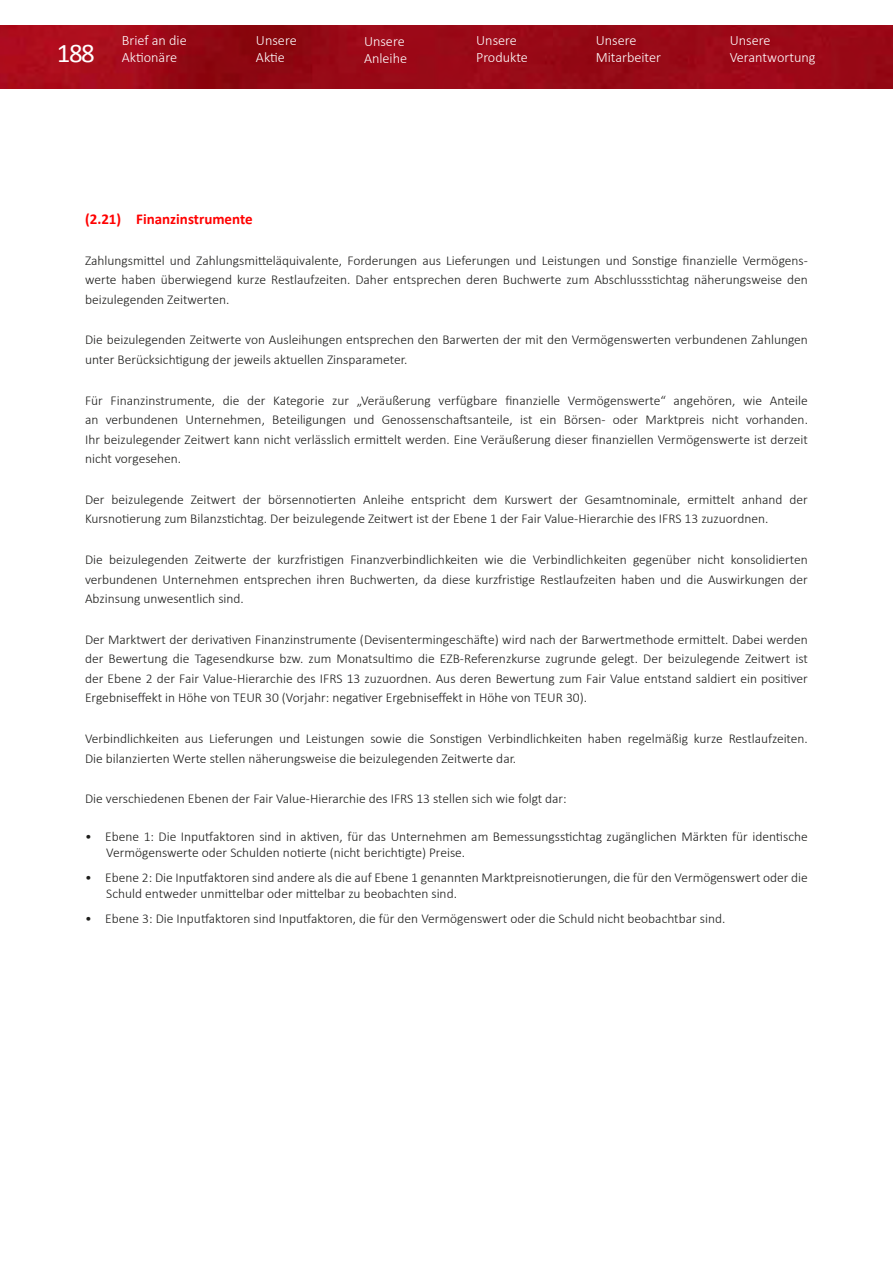
<style>
.page{position:relative;width:893px;height:1263px;background:#fff}
.page>*{position:absolute;margin:0;border:0;box-sizing:border-box;transform-origin:0 0}
.t1{font:27px "Calibri";color:#fff}
.t2{font:700 15px "Calibri";color:#f00}
.t3{font:300 14.25px/17.1px "Calibri";color:#fff}
.t4{font:300 13.5px/19.5px "Calibri";color:#1d1d1b}
</style>
<div class="page">
<img style="left:0;top:26px;width:893px;height:62px">
<p class="t3" style="left:122px;top:31px;width:67px">Brief an die<br>Aktionäre</p>
<p class="t3" style="left:256px;top:31px;width:42px">Unsere<br>Aktie</p>
<p class="t3" style="left:364px;top:32px;width:45px">Unsere<br>Anleihe</p>
<p class="t3" style="left:476px;top:31px;width:53px">Unsere<br>Produkte</p>
<p class="t3" style="left:596px;top:31px;width:67px">Unsere<br>Mitarbeiter</p>
<p class="t3" style="left:730px;top:31px;width:42px">Unsere</p>
<h1 class="t1" style="left:57px;top:36px;width:39px">188</h1>
<p class="t3" style="left:730px;top:48px;width:87px">Verantwortung</p>
<p class="t2" style="left:85px;top:209px;width:169px">(2.21) Finanzinstrumente</p>
<p class="t4" style="left:85px;top:250px;width:724px;text-align:justify">Zahlungsmittel und Zahlungsmitteläquivalente, Forderungen aus Lieferungen und Leistungen und Sonstige finanzielle Vermögens&shy;werte haben überwiegend kurze Restlaufzeiten. Daher entsprechen deren Buchwerte zum Abschlussstichtag näherungsweise den beizulegenden Zeitwerten.</p>
<p class="t4" style="left:85px;top:330px;width:724px">Die beizulegenden Zeitwerte von Ausleihungen entsprechen den Barwerten der mit den Vermögenswerten verbundenen Zahlungen unter Berücksichtigung der jeweils aktuellen Zinsparameter.</p>
<p class="t4" style="left:85px;top:390px;width:724px;text-align:justify">Für Finanzinstrumente, die der Kategorie zur „Veräußerung verfügbare finanzielle Vermögenswerte“ angehören, wie Anteile an verbundenen Unternehmen, Beteiligungen und Genossenschaftsanteile, ist ein Börsen- oder Marktpreis nicht vorhanden.<br>Ihr beizulegender Zeitwert kann nicht verlässlich ermittelt werden. Eine Veräußerung dieser finanziellen Vermögenswerte ist derzeit nicht vorgesehen.</p>
<p class="t4" style="left:85px;top:489px;width:724px">Der beizulegende Zeitwert der börsennotierten Anleihe entspricht dem Kurswert der Gesamtnominale, ermittelt anhand der<br>Kursnotierung zum Bilanzstichtag. Der beizulegende Zeitwert ist der Ebene 1 der Fair Value-Hierarchie des IFRS 13 zuzuordnen.</p>
<p class="t4" style="left:85px;top:550px;width:724px;text-align:justify">Die beizulegenden Zeitwerte der kurzfristigen Finanzverbindlichkeiten wie die Verbindlichkeiten gegenüber nicht konsolidierten verbundenen Unternehmen entsprechen ihren Buchwerten, da diese kurzfristige Restlaufzeiten haben und die Auswirkungen der Abzinsung unwesentlich sind.</p>
<p class="t4" style="left:85px;top:629px;width:724px;text-align:justify">Der Marktwert der derivativen Finanzinstrumente (Devisentermingeschäfte) wird nach der Barwertmethode ermittelt. Dabei werden der Bewertung die Tagesendkurse bzw. zum Monatsultimo die EZB-Referenzkurse zugrunde gelegt. Der beizulegende Zeitwert ist der Ebene 2 der Fair Value-Hierarchie des IFRS 13 zuzuordnen. Aus deren Bewertung zum Fair Value entstand saldiert ein positiver Ergebniseffekt in Höhe von TEUR 30 (Vorjahr: negativer Ergebniseffekt in Höhe von TEUR 30).</p>
<p class="t4" style="left:85px;top:729px;width:724px">Verbindlichkeiten aus Lieferungen und Leistungen sowie die Sonstigen Verbindlichkeiten haben regelmäßig kurze Restlaufzeiten.<br>Die bilanzierten Werte stellen näherungsweise die beizulegenden Zeitwerte dar.</p>
<p class="t4" style="left:85px;top:789px;width:483px">Die verschiedenen Ebenen der Fair Value-Hierarchie des IFRS 13 stellen sich wie folgt dar:</p>
<p class="t4" style="left:106px;top:828px;width:703px;line-height:16.2px;text-indent:-21px">• Ebene 1: Die Inputfaktoren sind in aktiven, für das Unternehmen am Bemessungsstichtag zugänglichen Märkten für identische<br>Vermögenswerte oder Schulden notierte (nicht berichtigte) Preise.</p>
<p class="t4" style="left:106px;top:869px;width:703px;line-height:16.2px;text-indent:-21px">• Ebene 2: Die Inputfaktoren sind andere als die auf Ebene 1 genannten Marktpreisnotierungen, die für den Vermögenswert oder die<br>Schuld entweder unmittelbar oder mittelbar zu beobachten sind.</p>
<p class="t4" style="left:85px;top:908px;width:642px">• Ebene 3: Die Inputfaktoren sind Inputfaktoren, die für den Vermögenswert oder die Schuld nicht beobachtbar sind.</p>
</div>
